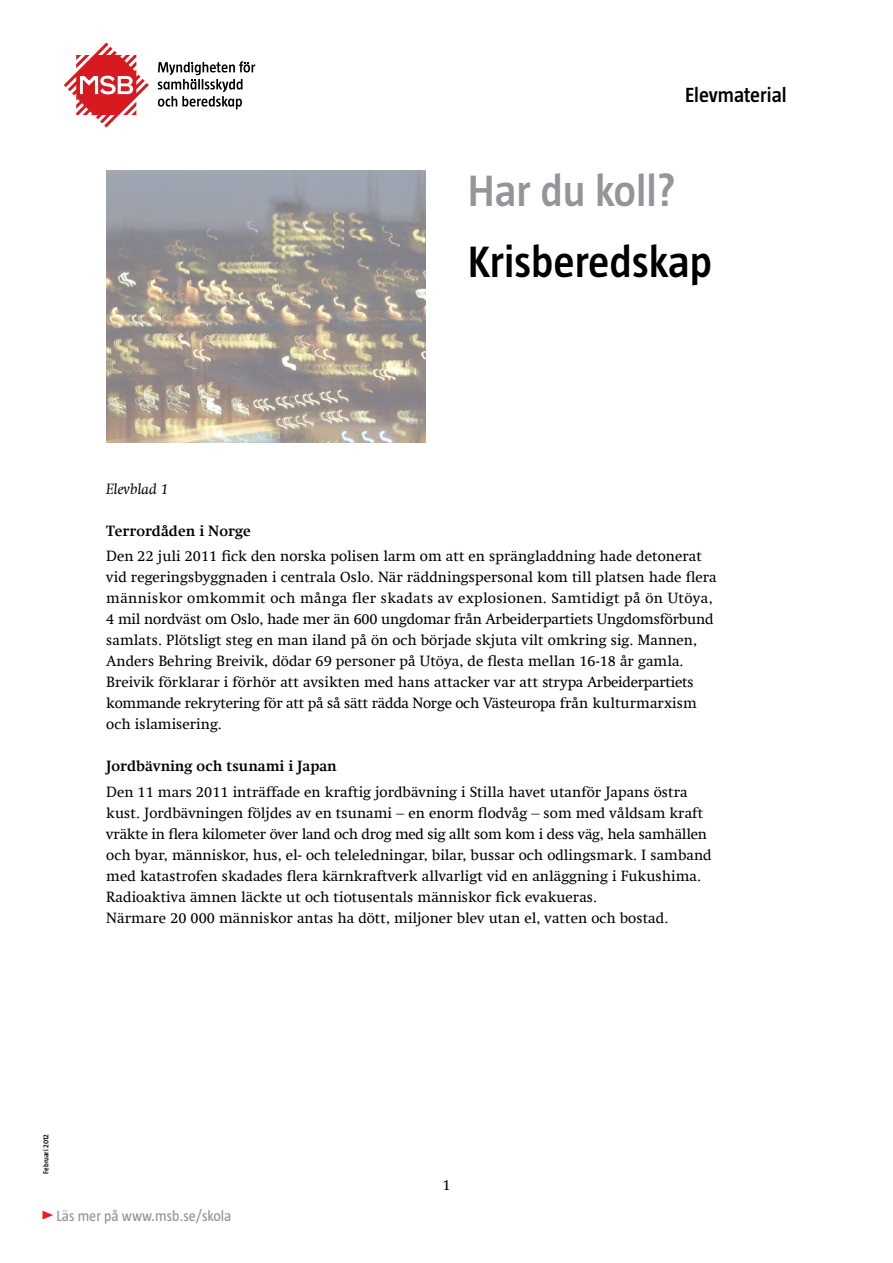
<style>
.page{position:relative;width:893px;height:1263px;background:#fff}
.page>*{position:absolute;margin:0;border:0;box-sizing:border-box;transform-origin:0 0}
.t1{font:600 45px "Taz";color:#000}
.t2{font:600 45px "Taz";color:#939598}
.t3{font:600 21px "Taz";color:#000}
.t4{font:15px/21px "Swift Com";color:#000}
.t5{font:700 15px "Swift Com";color:#000}
.t6{font:15px "Taz";color:#939598}
.t7{font:italic 15px "Swift Com";color:#000}
.t8{font:600 7.5px "Taz";color:#000}
</style>
<div class="page">
<svg style="left:43px;top:1211px;width:10px;height:8px"></svg>
<svg style="left:64px;top:43px;width:85px;height:85px"></svg>
<svg style="left:158px;top:61px;width:97px;height:48px"></svg>
<img style="left:106px;top:170px;width:319px;height:272px">
<h2 class="t3" style="left:685px;top:83px;width:103px">Elevmaterial</h2>
<h1 class="t2" style="left:468px;top:166px;width:210px">Har du koll?</h1>
<h1 class="t1" style="left:468px;top:237px;width:246px">Krisberedskap</h1>
<p class="t7" style="left:106px;top:480px;width:64px">Elevblad 1</p>
<p class="t5" style="left:106px;top:522px;width:146px">Terrordåden i Norge</p>
<p class="t4" style="left:106px;top:546px;width:612px">Den 22 juli 2011 fick den norska polisen larm om att en sprängladdning hade detonerat vid regeringsbyggnaden i centrala Oslo. När räddningspersonal kom till platsen hade flera människor omkommit och många fler skadats av explosionen. Samtidigt på ön Utöya, 4 mil nordväst om Oslo, hade mer än 600 ungdomar från Arbeiderpartiets Ungdomsförbund samlats. Plötsligt steg en man iland på ön och började skjuta vilt omkring sig. Mannen, Anders Behring Breivik, dödar 69 personer på Utöya, de flesta mellan 16-18 år gamla.<br>Breivik förklarar i förhör att avsikten med hans attacker var att strypa Arbeiderpartiets kommande rekrytering för att på så sätt rädda Norge och Västeuropa från kulturmarxism och islamisering.</p>
<p class="t5" style="left:106px;top:757px;width:232px">Jordbävning och tsunami i Japan</p>
<p class="t4" style="left:106px;top:781px;width:607px">Den 11 mars 2011 inträffade en kraftig jordbävning i Stilla havet utanför Japans östra kust. Jordbävningen följdes av en tsunami – en enorm flodvåg – som med våldsam kraft vräkte in flera kilometer över land och drog med sig allt som kom i dess väg, hela samhällen och byar, människor, hus, el- och teleledningar, bilar, bussar och odlingsmark. I samband med katastrofen skadades flera kärnkraftverk allvarligt vid en anläggning i Fukushima.<br>Radioaktiva ämnen läckte ut och tiotusentals människor fick evakueras.<br>Närmare 20 000 människor antas ha dött, miljoner blev utan el, vatten och bostad.</p>
<p class="t8" style="left:42px;top:1174px;width:41px;rotate:-90deg">Februari 2012</p>
<p class="t6" style="left:56px;top:1207px;width:177px">Läs mer på www.msb.se/skola</p>
<p class="t4" style="left:442px;top:1175px;width:10px">1</p>
</div>
